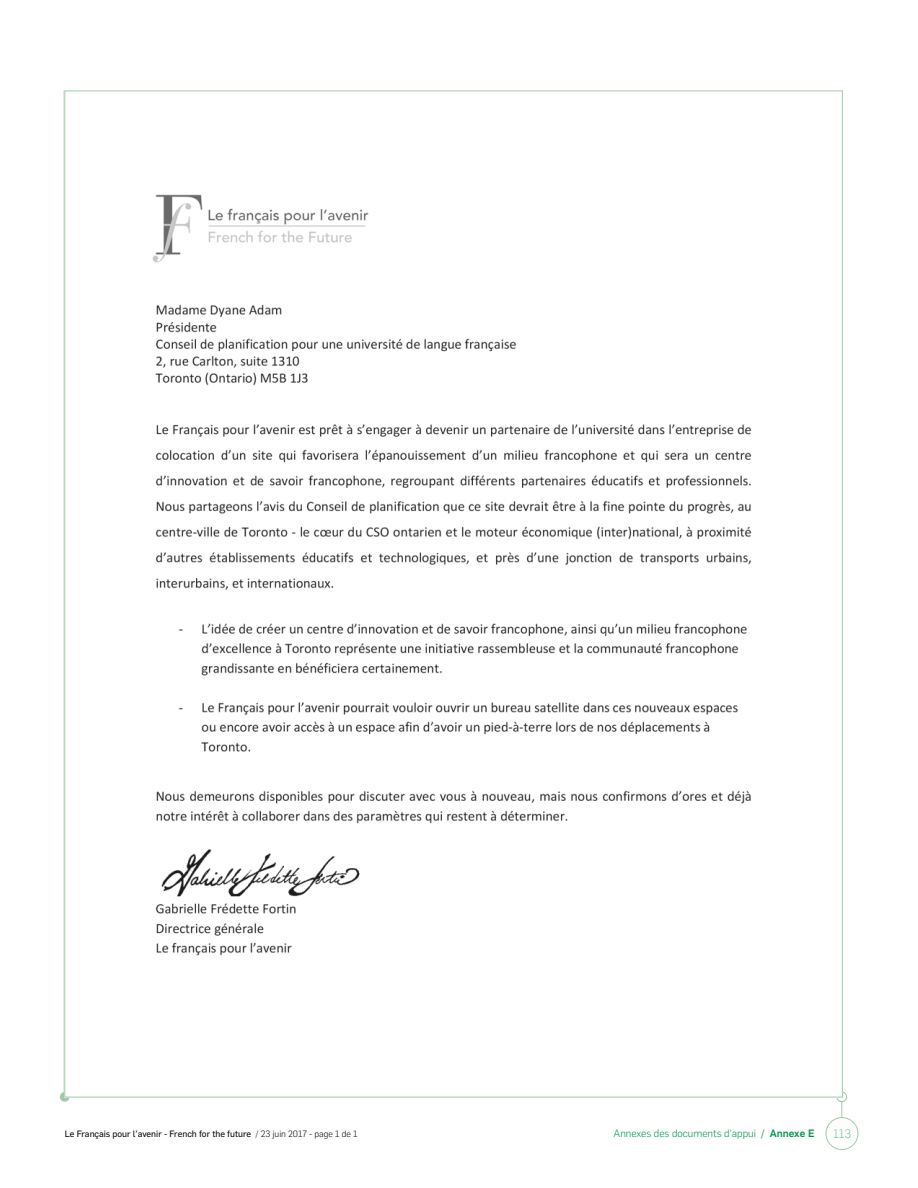
<style>
.page{position:relative;width:918px;height:1188px;background:#fff}
.page>*{position:absolute;margin:0;border:0;box-sizing:border-box;transform-origin:0 0}
.t1{font:200 12px "Flama";color:#00994c}
.t2{font:300 10.5px "Flama";color:#00994c}
.t3{font:9px "Flama Basic";color:#090c0a}
.s1{font-family:"Flama";font-weight:300}
.s2{font-weight:400}
.s3{font-weight:500}
</style>
<div class="page">
<div style="left:826px;top:1117px;width:32px;height:33px;border:1px solid #9fcba9;border-radius:50%"></div>
<div style="left:837px;top:1092px;width:10px;height:10px;border:1px solid #9fcba9;border-radius:50%"></div>
<svg style="left:60px;top:1092px;width:10px;height:10px"></svg>
<svg style="left:842px;top:1102px;width:1px;height:16px"></svg>
<img style="left:67px;top:194px;width:774px;height:901px">
<p class="t3" style="left:65px;top:1128px;width:294px">Le Français pour l’avenir - French for the future <span class="s1">/ 23 juin 2017 - page 1 de 1</span></p>
<p class="t2" style="left:614px;top:1126px;width:203px">Annexes des documents d'appui <span class="s2">/</span> <span class="s3">Annexe E</span></p>
<h1 class="t1" style="left:833px;top:1126px;width:19px">113</h1>
</div>
